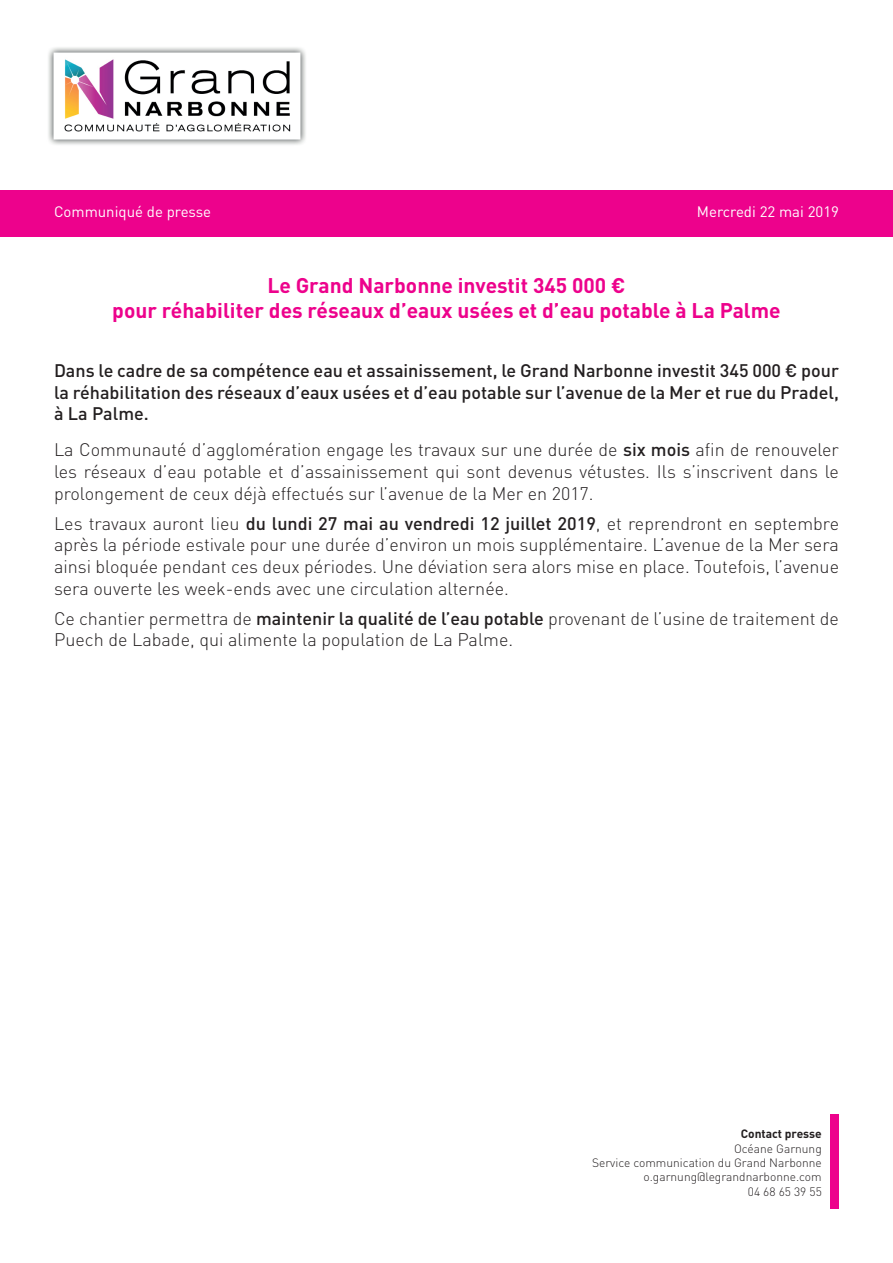
<style>
.page{position:relative;width:893px;height:1263px;background:#fff}
.page>*{position:absolute;margin:0;border:0;box-sizing:border-box;transform-origin:0 0}
.t1{font:700 21px/25.2px "DIN Pro";color:#ed028c;text-align:center}
.t2{font:300 18px/21.6px "DIN Pro";color:#231f20;text-align:justify}
.t3{font:500 18px/21.6px "DIN Pro";color:#231f20;text-align:justify}
.t4{font:15px "DIN Pro";color:#fff}
.t5{font:300 12px/14.4px "DIN Pro";color:#231f20;text-align:right}
.t6{font:700 12px "DIN Pro";color:#231f20}
.s1{font-weight:500}
</style>
<div class="page">
<div style="left:0;top:190px;width:893px;height:47px;background:#ed028c"></div>
<img style="left:48px;top:47px;width:258px;height:98px">
<div style="left:831px;top:1114px;width:8px;height:95px;background:#ed028c"></div>
<p class="t4" style="left:54px;top:201px;width:159px">Communiqué de presse</p>
<p class="t4" style="left:697px;top:201px;width:144px">Mercredi 22 mai 2019</p>
<p class="t1" style="left:112px;top:272px;width:670px">Le Grand Narbonne investit 345 000 €<br>pour réhabiliter des réseaux d’eaux usées et d’eau potable à La Palme</p>
<p class="t3" style="left:54px;top:359px;width:786px">Dans le cadre de sa compétence eau et assainissement, le Grand Narbonne investit 345 000 € pour la réhabilitation des réseaux d’eaux usées et d’eau potable sur l’avenue de la Mer et rue du Pradel, à La Palme.</p>
<p class="t2" style="left:54px;top:438px;width:786px">La Communauté d’agglomération engage les travaux sur une durée de <span class="s1">six mois</span> afin de renouveler les réseaux d’eau potable et d’assainissement qui sont devenus vétustes. Ils s’inscrivent dans le prolongement de ceux déjà effectués sur l’avenue de la Mer en 2017.</p>
<p class="t2" style="left:54px;top:512px;width:787px">Les travaux auront lieu <span class="s1">du lundi 27 mai au vendredi 12 juillet 2019</span>, et reprendront en septembre après la période estivale pour une durée d’environ un mois supplémentaire. L’avenue de la Mer sera ainsi bloquée pendant ces deux périodes. Une déviation sera alors mise en place. Toutefois, l’avenue sera ouverte les week-ends avec une circulation alternée.</p>
<p class="t2" style="left:54px;top:607px;width:786px">Ce chantier permettra de <span class="s1">maintenir la qualité de l’eau potable</span> provenant de l’usine de traitement de<br>Puech de Labade, qui alimente la population de La Palme.</p>
<p class="t6" style="left:741px;top:1126px;width:83px">Contact presse</p>
<p class="t5" style="left:592px;top:1140px;width:231px">Océane Garnung<br>Service communication du Grand Narbonne o.garnung@legrandnarbonne.com<br>04 68 65 39 55</p>
</div>
